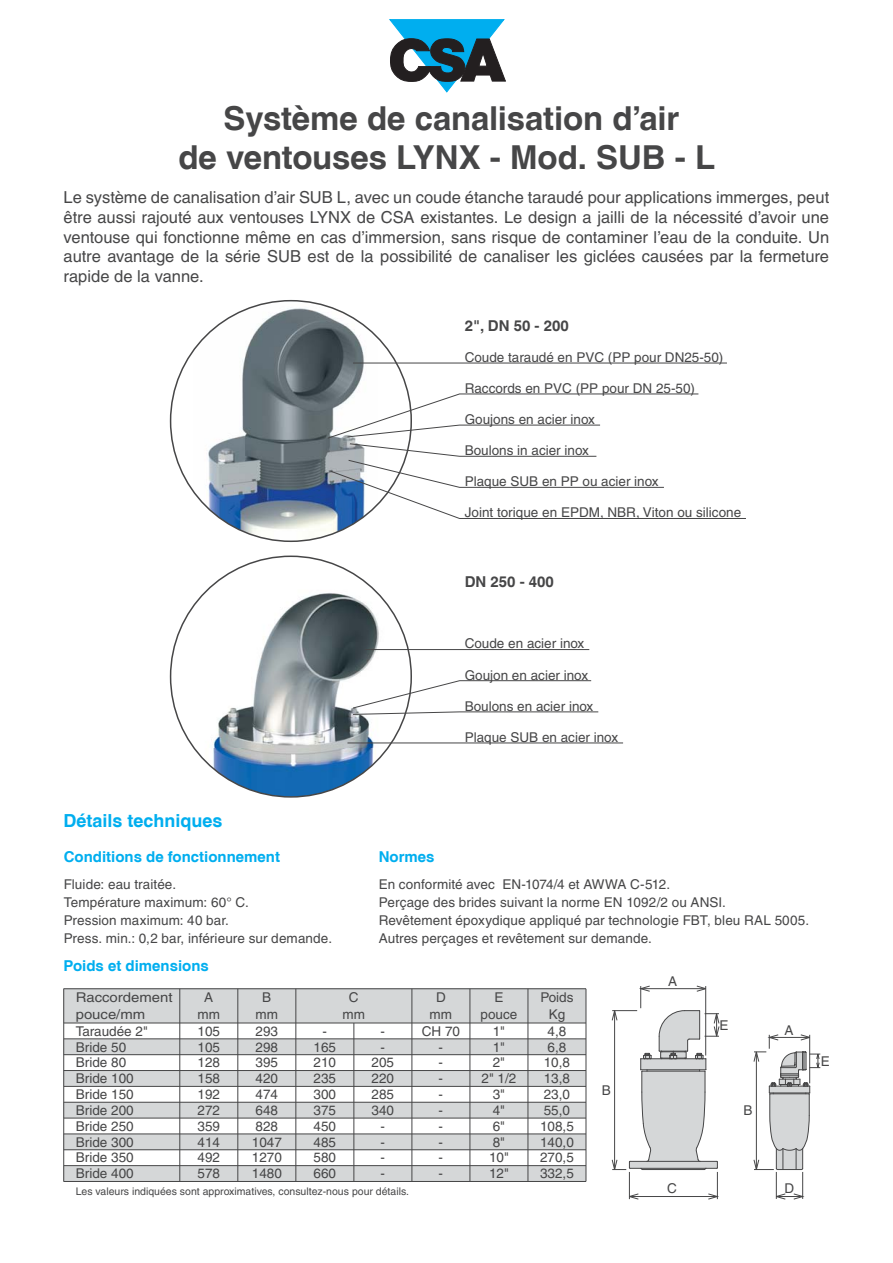
<style>
.page{position:relative;width:893px;height:1263px;background:#fff}
.page>*{position:absolute;margin:0;border:0;box-sizing:border-box;transform-origin:0 0}
.t1{font:700 33px/39.6px "Helvetica";letter-spacing:-.005em;color:#464647;text-align:center}
.t2{font:700 18px "Helvetica";color:#00aeef}
.t3{font:16.5px/19.8px "Helvetica";color:#464647;text-align:justify}
.t4{font:700 15px "Helvetica";color:#00aeef}
.t5{font:700 15px "Helvetica";color:#464647}
.t6{font:13.5px/15.8px "Helvetica";color:#464647;text-align:center}
.t7{font:13.5px/16.6px "Helvetica";color:#464647;scale:1.1 1}
.t8{font:10.5px "Helvetica";color:#464647}
</style>
<div class="page">
<img style="left:194px;top:301px;width:183px;height:240px">
<img style="left:171px;top:556px;width:240px;height:193px">
<img style="left:194px;top:749px;width:194px;height:48px">
<div style="left:64px;top:989px;width:522px;height:34px;background:#d5d7d8"></div>
<div style="left:64px;top:1039px;width:522px;height:16px;background:#d5d7d8"></div>
<div style="left:64px;top:1071px;width:522px;height:15px;background:#d5d7d8"></div>
<div style="left:64px;top:1102px;width:522px;height:16px;background:#d5d7d8"></div>
<div style="left:64px;top:1134px;width:522px;height:16px;background:#d5d7d8"></div>
<div style="left:64px;top:1166px;width:522px;height:15px;background:#d5d7d8"></div>
<svg style="left:389px;top:19px;width:117px;height:74px"></svg>
<svg style="left:612px;top:986px;width:107px;height:214px"></svg>
<hr style="left:64px;top:1023px;width:522px;height:1px;background:#464647">
<hr style="left:64px;top:1039px;width:522px;height:1px;background:#464647">
<hr style="left:64px;top:1054px;width:522px;height:1px;background:#464647">
<hr style="left:64px;top:1070px;width:522px;height:1px;background:#464647">
<hr style="left:64px;top:1086px;width:522px;height:1px;background:#464647">
<hr style="left:64px;top:1102px;width:522px;height:1px;background:#464647">
<hr style="left:64px;top:1118px;width:522px;height:1px;background:#464647">
<hr style="left:64px;top:1134px;width:522px;height:1px;background:#464647">
<hr style="left:64px;top:1150px;width:522px;height:1px;background:#464647">
<hr style="left:64px;top:989px;width:522px;height:1px;background:#464647">
<hr style="left:64px;top:1165px;width:522px;height:1px;background:#464647">
<hr style="left:64px;top:1181px;width:522px;height:1px;background:#464647">
<hr style="left:180px;top:989px;width:1px;height:192px;background:#464647">
<hr style="left:63px;top:989px;width:1px;height:192px;background:#464647">
<hr style="left:238px;top:989px;width:1px;height:192px;background:#464647">
<hr style="left:296px;top:989px;width:1px;height:192px;background:#464647">
<hr style="left:354px;top:1023px;width:1px;height:158px;background:#464647">
<hr style="left:412px;top:989px;width:1px;height:192px;background:#464647">
<hr style="left:470px;top:989px;width:1px;height:192px;background:#464647">
<hr style="left:528px;top:989px;width:1px;height:192px;background:#464647">
<hr style="left:586px;top:989px;width:1px;height:192px;background:#464647">
<svg style="left:753px;top:1034px;width:67px;height:166px"></svg>
<hr style="left:353px;top:363px;width:374px;height:1px;background:#464647">
<svg style="left:327px;top:394px;width:419px;height:125px"></svg>
<hr style="left:365px;top:649px;width:224px;height:1px;background:#464647">
<hr style="left:347px;top:743px;width:276px;height:1px;background:#464647">
<svg style="left:353px;top:680px;width:246px;height:35px"></svg>
<h1 class="t1" style="left:178px;top:102px;width:538px">Système de canalisation d’air<br>de ventouses LYNX - Mod. SUB - L</h1>
<p class="t3" style="left:64px;top:189px;width:767px">Le système de canalisation d’air SUB L, avec un coude étanche taraudé pour applications immerges, peut être aussi rajouté aux ventouses LYNX de CSA existantes. Le design a jailli de la nécessité d’avoir une ventouse qui fonctionne même en cas d’immersion, sans risque de contaminer l’eau de la conduite. Un autre avantage de la série SUB est de la possibilité de canaliser les giclées causées par la fermeture rapide de la vanne.</p>
<p class="t5" style="left:465px;top:320px;width:106px">2", DN 50 - 200</p>
<p class="t6" style="left:465px;top:350px;width:260px">Coude taraudé en PVC (PP pour DN25-50)</p>
<p class="t6" style="left:465px;top:382px;width:232px">Raccords en PVC (PP pour DN 25-50)</p>
<p class="t6" style="left:465px;top:413px;width:132px">Goujons en acier inox</p>
<p class="t6" style="left:465px;top:444px;width:126px">Boulons in acier inox</p>
<p class="t6" style="left:465px;top:475px;width:195px">Plaque SUB en PP ou acier inox</p>
<p class="t6" style="left:465px;top:506px;width:278px">Joint torique en EPDM, NBR, Viton ou silicone</p>
<p class="t5" style="left:465px;top:576px;width:91px">DN 250 - 400</p>
<p class="t6" style="left:465px;top:637px;width:121px">Coude en acier inox</p>
<p class="t6" style="left:465px;top:668px;width:125px">Goujon en acier inox</p>
<p class="t6" style="left:465px;top:699px;width:130px">Boulons en acier inox</p>
<p class="t6" style="left:465px;top:731px;width:155px">Plaque SUB en acier inox</p>
<h2 class="t2" style="left:64px;top:814px;width:160px">Détails techniques</h2>
<p class="t4" style="left:64px;top:851px;width:218px">Conditions de fonctionnement</p>
<p class="t6" style="left:64px;top:876px;width:270px;line-height:18px;text-align:left">Fluide: eau traitée.<br>Température maximum: 60° C.<br>Pression maximum: 40 bar.<br>Press. min.: 0,2 bar, inférieure sur demande.</p>
<p class="t4" style="left:64px;top:961px;width:147px">Poids et dimensions</p>
<p class="t4" style="left:379px;top:851px;width:57px">Normes</p>
<p class="t6" style="left:379px;top:876px;width:432px;line-height:18px;text-align:left">En conformité avec EN-1074/4 et AWWA C-512.<br>Perçage des brides suivant la norme EN 1092/2 ou ANSI.<br>Revêtement époxydique appliqué par technologie FBT, bleu RAL 5005.<br>Autres perçages et revêtement sur demande.</p>
<p class="t6" style="left:668px;top:975px;width:11px">A</p>
<p class="t7" style="left:76px;top:991px;width:89px">Raccordement pouce/mm<br>Taraudée 2"</p>
<p class="t6" style="left:76px;top:1040px;width:59px;text-align:left">Bride 50<br>Bride 80<br>Bride 100<br>Bride 150<br>Bride 200<br>Bride 250<br>Bride 300<br>Bride 350<br>Bride 400</p>
<p class="t6" style="left:198px;top:991px;width:24px;line-height:16.2px">A mm</p>
<p class="t6" style="left:256px;top:991px;width:24px;line-height:16.2px">B mm</p>
<p class="t6" style="left:343px;top:991px;width:24px;line-height:16.2px">C mm</p>
<p class="t6" style="left:422px;top:991px;width:40px;line-height:16.6px">D<br>mm<br>CH 70</p>
<p class="t6" style="left:439px;top:1040px;width:6px;text-align:justify">- - - - - - - - -</p>
<p class="t6" style="left:540px;top:991px;width:35px;line-height:16.2px">Poids<br>Kg</p>
<p class="t6" style="left:480px;top:991px;width:38px;line-height:16.2px">E pouce</p>
<p class="t6" style="left:481px;top:1024px;width:36px">1"<br>1"<br>2"<br>2" 1/2<br>3"<br>4"<br>6"<br>8"<br>10"<br>12"</p>
<p class="t6" style="left:198px;top:1024px;width:24px;text-align:justify">105<br>105<br>128<br>158<br>192<br>272<br>359<br>414<br>492<br>578</p>
<p class="t6" style="left:252px;top:1024px;width:32px;text-align:left">293<br>298<br>395<br>420<br>474<br>648<br>828<br>1047<br>1270<br>1480</p>
<p class="t6" style="left:314px;top:1024px;width:24px">-<br>165<br>210<br>235<br>300<br>375<br>450<br>485<br>580<br>660</p>
<p class="t6" style="left:372px;top:1024px;width:24px">-<br>-<br>205<br>220<br>285<br>340 -<br>-<br>-<br>-</p>
<p class="t6" style="left:540px;top:1024px;width:35px">4,8<br>6,8<br>10,8<br>13,8<br>23,0<br>55,0<br>108,5<br>140,0<br>270,5<br>332,5</p>
<p class="t8" style="left:76px;top:1188px;width:335px">Les valeurs indiquées sont approximatives, consultez-nous pour détails.</p>
<p class="t6" style="left:602px;top:1084px;width:11px">B</p>
<p class="t6" style="left:667px;top:1182px;width:11px">C</p>
<p class="t6" style="left:719px;top:1019px;width:11px">E</p>
<p class="t6" style="left:743px;top:1103px;width:11px">B</p>
<p class="t6" style="left:784px;top:1023px;width:11px">A</p>
<p class="t6" style="left:784px;top:1182px;width:11px">D</p>
<p class="t6" style="left:821px;top:1054px;width:11px">E</p>
</div>
